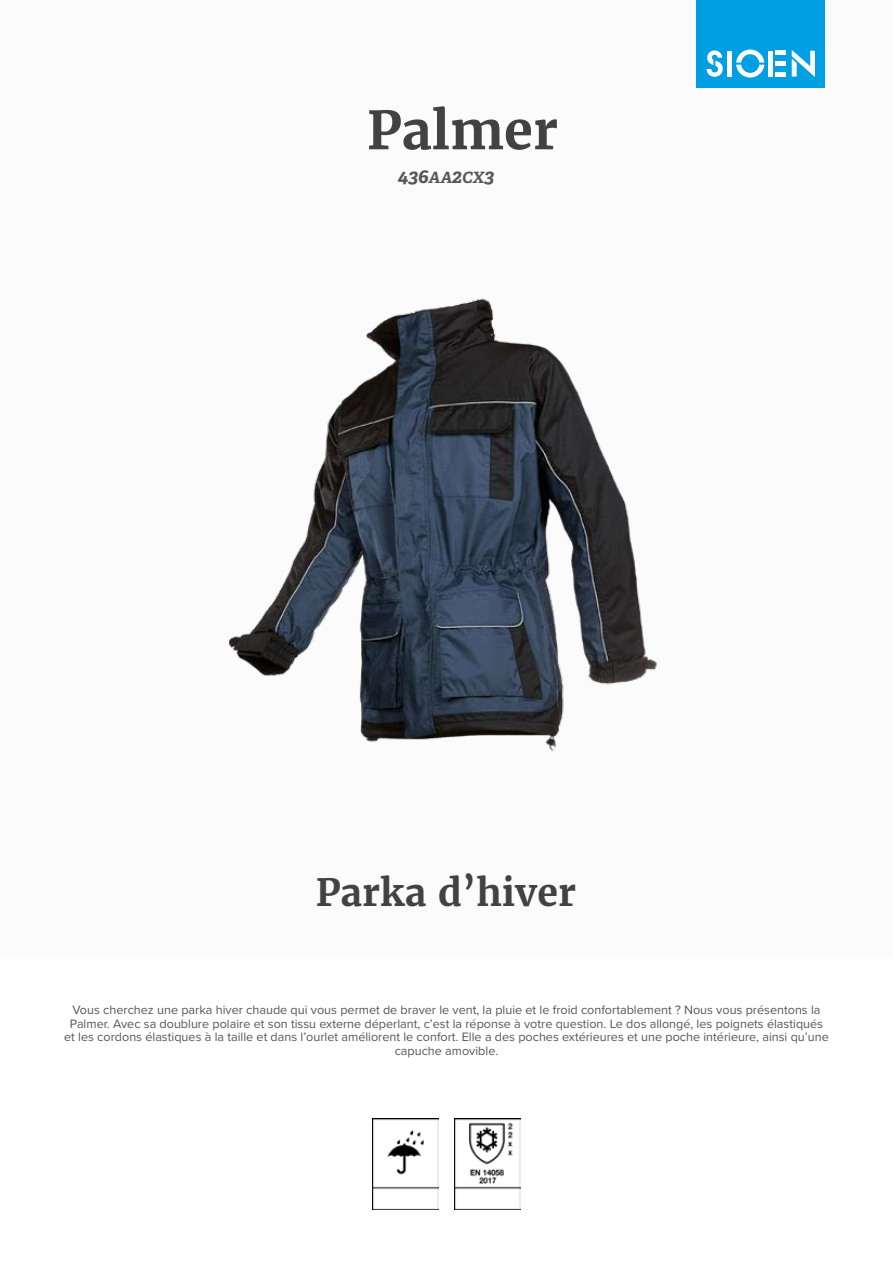
<style>
.page{position:relative;width:893px;height:1263px;background:#fff}
.page>*{position:absolute;margin:0;border:0;box-sizing:border-box;transform-origin:0 0}
.t1{font:700 52.5px "Merriweather";color:#424242}
.t2{font:700 37.5px "Merriweather";color:#424242}
.t3{font:italic 700 19.5px "Adelle";color:#575756}
.t4{font:12.6px/13.6px "Proxima Nova";color:#575756;text-align:center}
.s1{font-size:15.6px}
</style>
<div class="page">
<div style="left:0;top:0;width:893px;height:957px;background:#fbfbfb"></div>
<div style="left:697px;top:0;width:128px;height:88px;background:#009fe3"></div>
<svg style="left:707px;top:50px;width:16px;height:27px"></svg>
<svg style="left:736px;top:50px;width:28px;height:28px"></svg>
<div style="left:727px;top:51px;width:5px;height:26px;background:#fff"></div>
<div style="left:768px;top:51px;width:5px;height:26px;background:#fff"></div>
<div style="left:775px;top:72px;width:11px;height:5px;background:#fff"></div>
<div style="left:775px;top:61px;width:11px;height:5px;background:#fff"></div>
<hr style="left:775px;top:51px;width:11px;height:4px;background:#fff">
<svg style="left:792px;top:50px;width:23px;height:27px"></svg>
<img style="left:372px;top:1118px;width:66px;height:92px">
<img style="left:454px;top:1118px;width:67px;height:92px">
<img style="left:228px;top:298px;width:429px;height:453px">
<h1 class="t1" style="left:367px;top:97px;width:193px">Palmer</h1>
<h3 class="t3" style="left:397px;top:164px;width:98px">436<span class="s1">AA</span>2<span class="s1">CX</span>3</h3>
<h2 class="t2" style="left:316px;top:868px;width:261px">Parka d’hiver</h2>
<p class="t4" style="left:64px;top:1002px;width:766px">Vous cherchez une parka hiver chaude qui vous permet de braver le vent, la pluie et le froid confortablement ? Nous vous présentons la Palmer. Avec sa doublure polaire et son tissu externe déperlant, c’est la réponse à votre question. Le dos allongé, les poignets élastiqués et les cordons élastiques à la taille et dans l’ourlet améliorent le confort. Elle a des poches extérieures et une poche intérieure, ainsi qu’une capuche amovible.</p>
</div>
